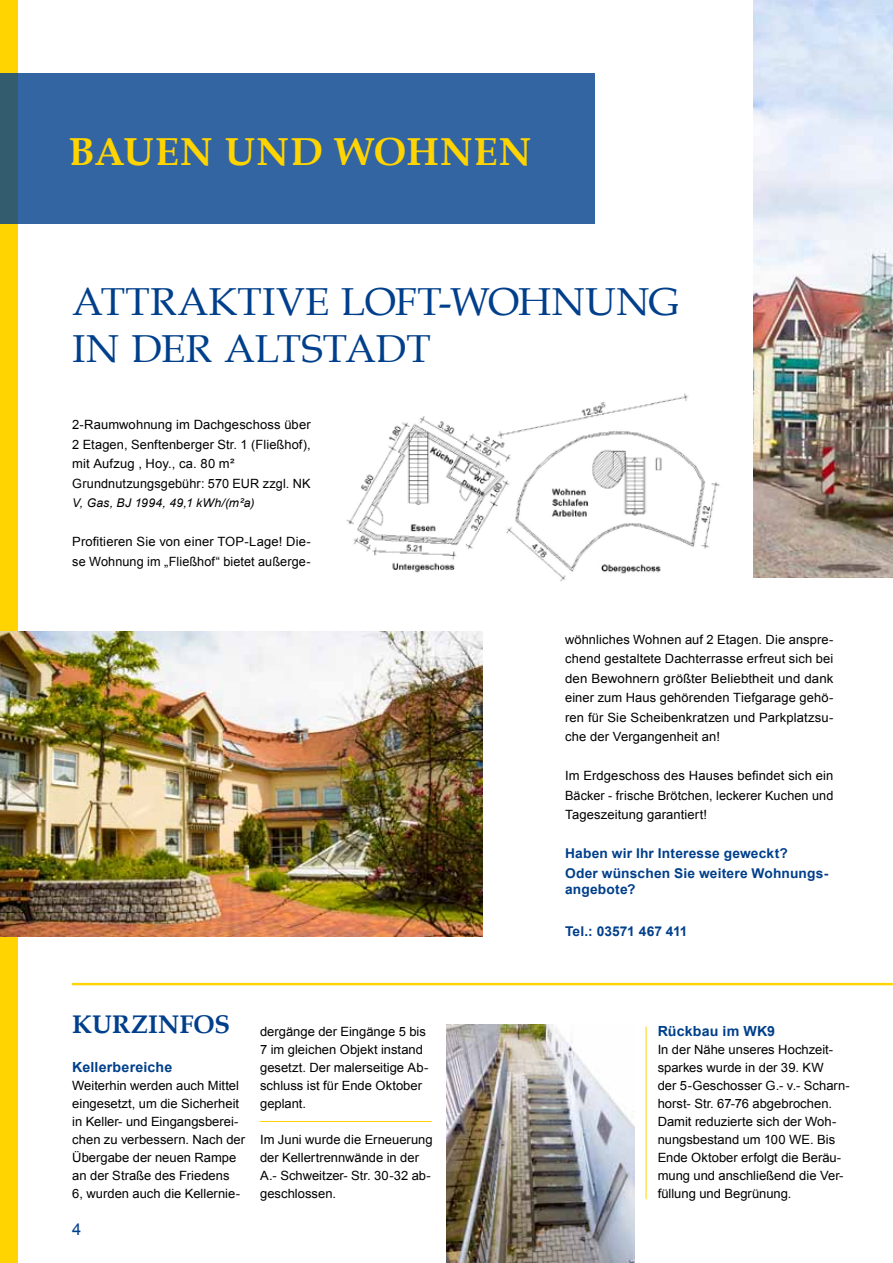
<style>
.page{position:relative;width:893px;height:1263px;background:#fff}
.page>*{position:absolute;margin:0;border:0;box-sizing:border-box;transform-origin:0 0}
.t1{font:39px/46.5px "Book Antiqua";letter-spacing:.005em;color:#003f8b}
.t2{font:700 39px "Book Antiqua";letter-spacing:.03em;color:#ffd400}
.t3{font:700 25.5px "Book Antiqua";letter-spacing:.005em;color:#003f8b}
.t4{font:16.5px "Arial";color:#003f8b}
.t5{font:700 13.95px "Arial";letter-spacing:.01em;color:#003f8b}
.t6{font:700 13.5px/19.5px "Arial";letter-spacing:.015em;color:#003f8b}
.t7{font:12.75px/18px "Arial";color:#000}
.t8{font:italic 12px "Arial";letter-spacing:.02em;color:#000}
</style>
<div class="page">
<img style="left:346px;top:393px;width:374px;height:189px">
<div style="left:0;top:0;width:17px;height:1263px;background:#ffd400"></div>
<div style="left:0;top:73px;width:595px;height:150px;background:#3365a2"></div>
<hr style="left:72px;top:983px;width:821px;height:2px;background:#ffd400">
<img style="left:446px;top:1025px;width:188px;height:238px">
<img style="left:0;top:631px;width:483px;height:305px">
<hr style="left:646px;top:1026px;width:1px;height:173px;background:#ffd400">
<hr style="left:260px;top:1121px;width:172px;height:1px;background:#ffd400">
<img style="left:754px;top:0;width:139px;height:578px">
<h1 class="t2" style="left:69px;top:126px;width:464px">BAUEN UND WOHNEN</h1>
<h1 class="t1" style="left:72px;top:278px;width:608px">ATTRAKTIVE LOFT-WOHNUNG<br>IN DER ALTSTADT</h1>
<p class="t7" style="left:72px;top:415px;width:240px;line-height:19.5px">2-Raumwohnung im Dachgeschoss über 2 Etagen, Senftenberger Str. 1 (Fließhof), mit Aufzug , Hoy., ca. 80 m²<br>Grundnutzungsgebühr: 570 EUR zzgl. NK</p>
<p class="t8" style="left:72px;top:495px;width:184px">V, Gas, BJ 1994, 49,1 kWh/(m²a)</p>
<p class="t7" style="left:72px;top:532px;width:240px;line-height:19.5px">Profitieren Sie von einer TOP-Lage! Die&shy;se Wohnung im „Fließhof“ bietet außerge-</p>
<h2 class="t3" style="left:72px;top:1006px;width:159px">KURZINFOS</h2>
<p class="t5" style="left:72px;top:1058px;width:102px">Kellerbereiche</p>
<p class="t7" style="left:72px;top:1076px;width:174px">Weiterhin werden auch Mittel eingesetzt, um die Sicherheit in Keller- und Eingangsberei&shy;chen zu verbessern. Nach der<br>Übergabe der neuen Rampe an der Straße des Friedens<br>6, wurden auch die Kellernie-</p>
<p class="t4" style="left:72px;top:1218px;width:11px">4</p>
<p class="t7" style="left:260px;top:1022px;width:170px">dergänge der Eingänge 5 bis<br>7 im gleichen Objekt instand gesetzt. Der malerseitige Ab&shy;schluss ist für Ende Oktober geplant.</p>
<p class="t7" style="left:260px;top:1130px;width:174px">Im Juni wurde die Erneuerung der Kellertrennwände in der<br>A.- Schweitzer- Str. 30-32 ab&shy;geschlossen.</p>
<p class="t7" style="left:565px;top:629px;width:270px;line-height:19.5px;text-align:justify">wöhnliches Wohnen auf 2 Etagen. Die anspre&shy;chend gestaltete Dachterrasse erfreut sich bei den Bewohnern größter Beliebtheit und dank einer zum Haus gehörenden Tiefgarage gehö&shy;ren für Sie Scheibenkratzen und Parkplatzsu&shy;che der Vergangenheit an!</p>
<p class="t7" style="left:565px;top:766px;width:270px;line-height:19.5px;text-align:justify">Im Erdgeschoss des Hauses befindet sich ein Bäcker - frische Brötchen, leckerer Kuchen und Tageszeitung garantiert!</p>
<p class="t6" style="left:565px;top:844px;width:265px">Haben wir Ihr Interesse geweckt?<br>Oder wünschen Sie weitere Wohnungs-</p>
<p class="t6" style="left:565px;top:880px;width:72px">angebote?</p>
<p class="t6" style="left:565px;top:922px;width:124px">Tel.: 03571 467 411</p>
<p class="t5" style="left:658px;top:1022px;width:119px">Rückbau im WK9</p>
<p class="t7" style="left:658px;top:1041px;width:194px">In der Nähe unseres Hochzeit&shy;sparkes wurde in der 39. KW<br>der 5-Geschosser G.- v.- Scharn&shy;horst- Str. 67-76 abgebrochen.<br>Damit reduzierte sich der Woh&shy;nungsbestand um 100 WE. Bis<br>Ende Oktober erfolgt die Beräu&shy;mung und anschließend die Ver&shy;füllung und Begrünung.</p>
</div>
